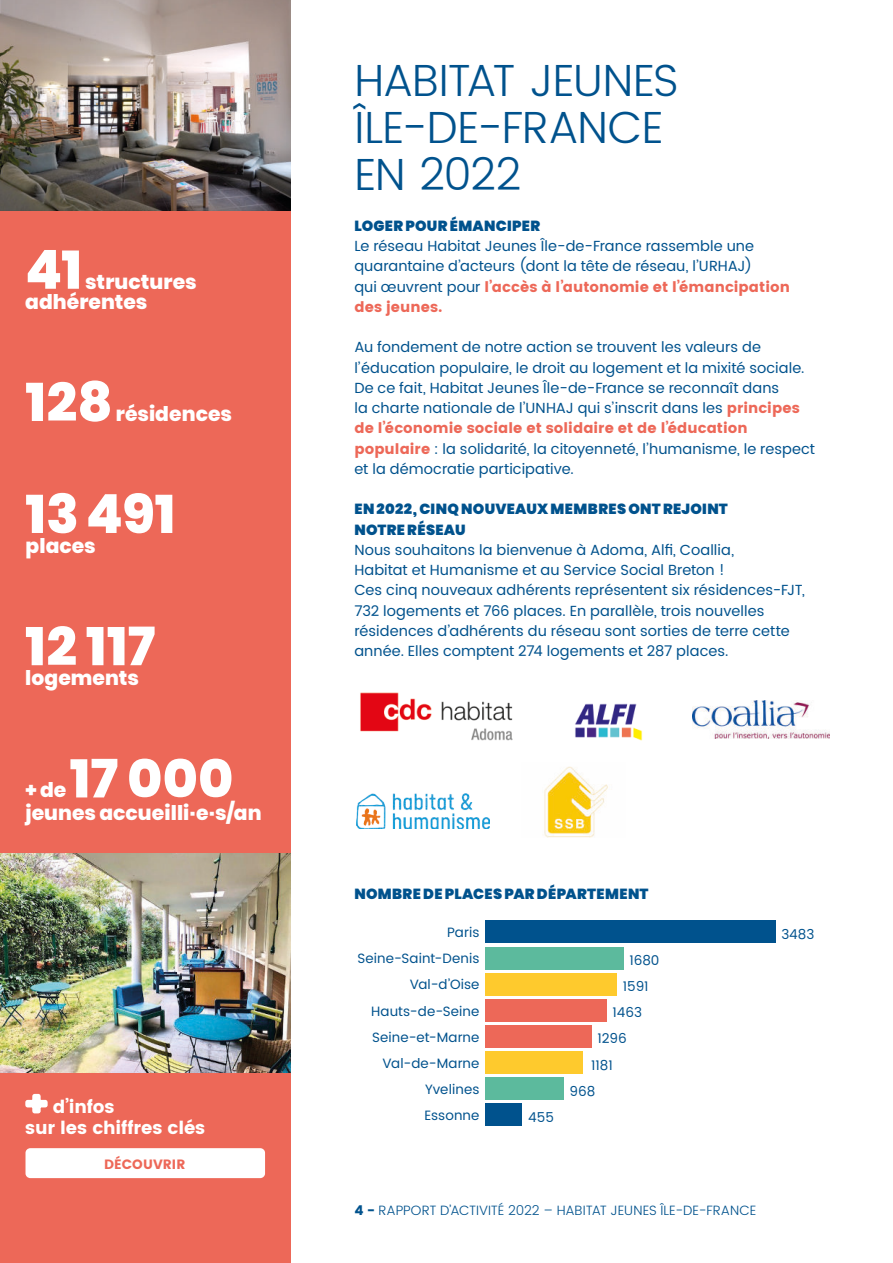
<style>
.page{position:relative;width:893px;height:1263px;background:#fff}
.page>*{position:absolute;margin:0;border:0;box-sizing:border-box;transform-origin:0 0}
.t1{font:800 54px "Poppins";letter-spacing:.005em;color:#fff}
.t2{font:300 45px/47.2px "Poppins";letter-spacing:-.025em;color:#00528d}
.t3{font:800 20.25px/20.2px "Poppins";letter-spacing:.005em;color:#fff}
.t4{font:18px/20.2px "Poppins";letter-spacing:-.005em;color:#fff}
.t5{font:14.7px/20.2px "Poppins";letter-spacing:.005em;color:#00528d}
.t6{font:900 14.7px/20.2px "Poppins";letter-spacing:.02em;color:#00528d}
.t7{font:13.5px/26.1px "Poppins";letter-spacing:.005em;color:#00528d;text-align:right}
.t8{font:300 13.5px "Poppins";letter-spacing:-.01em;color:#00528d}
.t9{font:13.5px "Poppins";letter-spacing:.005em;color:#ed6858}
.s1{color:#ed6858}
.s2{font-weight:400}
</style>
<div class="page">
<div style="left:0;top:0;width:291px;height:1263px;background:#ed6858"></div>
<svg style="left:25px;top:1093px;width:23px;height:21px"></svg>
<div style="left:485px;top:947px;width:139px;height:22px;background:#5cba9d"></div>
<div style="left:485px;top:973px;width:132px;height:22px;background:#feca2d"></div>
<div style="left:485px;top:999px;width:122px;height:22px;background:#ed6858"></div>
<div style="left:485px;top:1025px;width:107px;height:23px;background:#ed6858"></div>
<div style="left:485px;top:1051px;width:98px;height:23px;background:#feca2d"></div>
<div style="left:485px;top:1077px;width:79px;height:23px;background:#5cba9d"></div>
<div style="left:485px;top:1104px;width:36px;height:22px;background:#00528d"></div>
<div style="left:485px;top:921px;width:291px;height:22px;background:#00528d"></div>
<div style="left:26px;top:1148px;width:239px;height:30px;background:#fff;border-radius:5px"></div>
<img style="left:360px;top:692px;width:153px;height:49px">
<img style="left:575px;top:703px;width:68px;height:38px">
<img style="left:692px;top:700px;width:137px;height:38px">
<img style="left:0;top:0;width:290px;height:211px">
<img style="left:0;top:854px;width:291px;height:218px">
<img style="left:544px;top:766px;width:64px;height:72px">
<img style="left:356px;top:794px;width:134px;height:34px">
<h1 class="t1" style="left:25px;top:237px;width:58px">41</h1>
<h3 class="t3" style="left:25px;top:272px;width:173px;text-indent:60px">structures adhérentes</h3>
<h1 class="t1" style="left:26px;top:369px;width:89px">128</h1>
<h3 class="t3" style="left:116px;top:404px;width:117px">résidences</h3>
<h1 class="t1" style="left:26px;top:481px;width:151px">13 491</h1>
<h3 class="t3" style="left:26px;top:536px;width:72px">places</h3>
<h1 class="t1" style="left:25px;top:614px;width:132px">12 117</h1>
<h3 class="t3" style="left:25px;top:668px;width:115px">logements</h3>
<h1 class="t1" style="left:70px;top:746px;width:165px">17 000</h1>
<h3 class="t3" style="left:26px;top:803px;width:238px">jeunes accueilli·e·s/an</h3>
<h3 class="t3" style="left:26px;top:780px;width:42px">+ de</h3>
<p class="t4" style="left:25px;top:1097px;width:181px;text-indent:28px">d’infos<br>sur les chiffres clés</p>
<p class="t9" style="left:104px;top:1156px;width:83px">DÉCOUVRIR</p>
<h2 class="t2" style="left:354px;top:57px;width:326px">HABITAT JEUNES<br>ÎLE-DE-FRANCE<br>EN 2022</h2>
<p class="t6" style="left:354px;top:216px;width:187px">LOGER POUR ÉMANCIPER</p>
<p class="t5" style="left:354px;top:236px;width:437px">Le réseau Habitat Jeunes Île-de-France rassemble une quarantaine d’acteurs (dont la tête de réseau, l’URHAJ)<br>qui œuvrent pour <span class="s1">l’accès à l’autonomie et l’émancipation des jeunes.</span></p>
<p class="t5" style="left:354px;top:337px;width:462px">Au fondement de notre action se trouvent les valeurs de l’éducation populaire, le droit au logement et la mixité sociale.<br>De ce fait, Habitat Jeunes Île-de-France se reconnaît dans<br>la charte nationale de l’UNHAJ qui s’inscrit dans les <span class="s1">principes de l’économie sociale et solidaire et de l’éducation populaire</span> : la solidarité, la citoyenneté, l’humanisme, le respect et la démocratie participative.</p>
<p class="t6" style="left:354px;top:499px;width:375px">EN 2022, CINQ NOUVEAUX MEMBRES ONT REJOINT<br>NOTRE RÉSEAU</p>
<p class="t5" style="left:354px;top:540px;width:452px">Nous souhaitons la bienvenue à Adoma, Alfi, Coallia,<br>Habitat et Humanisme et au Service Social Breton !<br>Ces cinq nouveaux adhérents représentent six résidences-FJT, 732 logements et 766 places. En parallèle, trois nouvelles résidences d’adhérents du réseau sont sorties de terre cette année. Elles comptent 274 logements et 287 places.</p>
<p class="t6" style="left:354px;top:884px;width:296px">NOMBRE DE PLACES PAR DÉPARTEMENT</p>
<p class="t7" style="left:357px;top:919px;width:124px">Paris<br>Seine-Saint-Denis<br>Val-d’Oise<br>Hauts-de-Seine<br>Seine-et-Marne<br>Val-de-Marne<br>Yvelines<br>Essonne</p>
<p class="t7" style="left:781px;top:921px;width:35px">3483</p>
<p class="t7" style="left:629px;top:947px;width:32px">1680</p>
<p class="t7" style="left:623px;top:973px;width:27px">1591</p>
<p class="t7" style="left:613px;top:999px;width:31px">1463</p>
<p class="t7" style="left:597px;top:1025px;width:31px">1296</p>
<p class="t7" style="left:591px;top:1052px;width:23px">1181</p>
<p class="t7" style="left:569px;top:1078px;width:27px">968</p>
<p class="t7" style="left:528px;top:1104px;width:27px">455</p>
<p class="t8" style="left:354px;top:1203px;width:403px"><span class="s2">4 -</span> RAPPORT D’ACTIVITÉ 2022 – HABITAT JEUNES ÎLE-DE-FRANCE</p>
</div>
